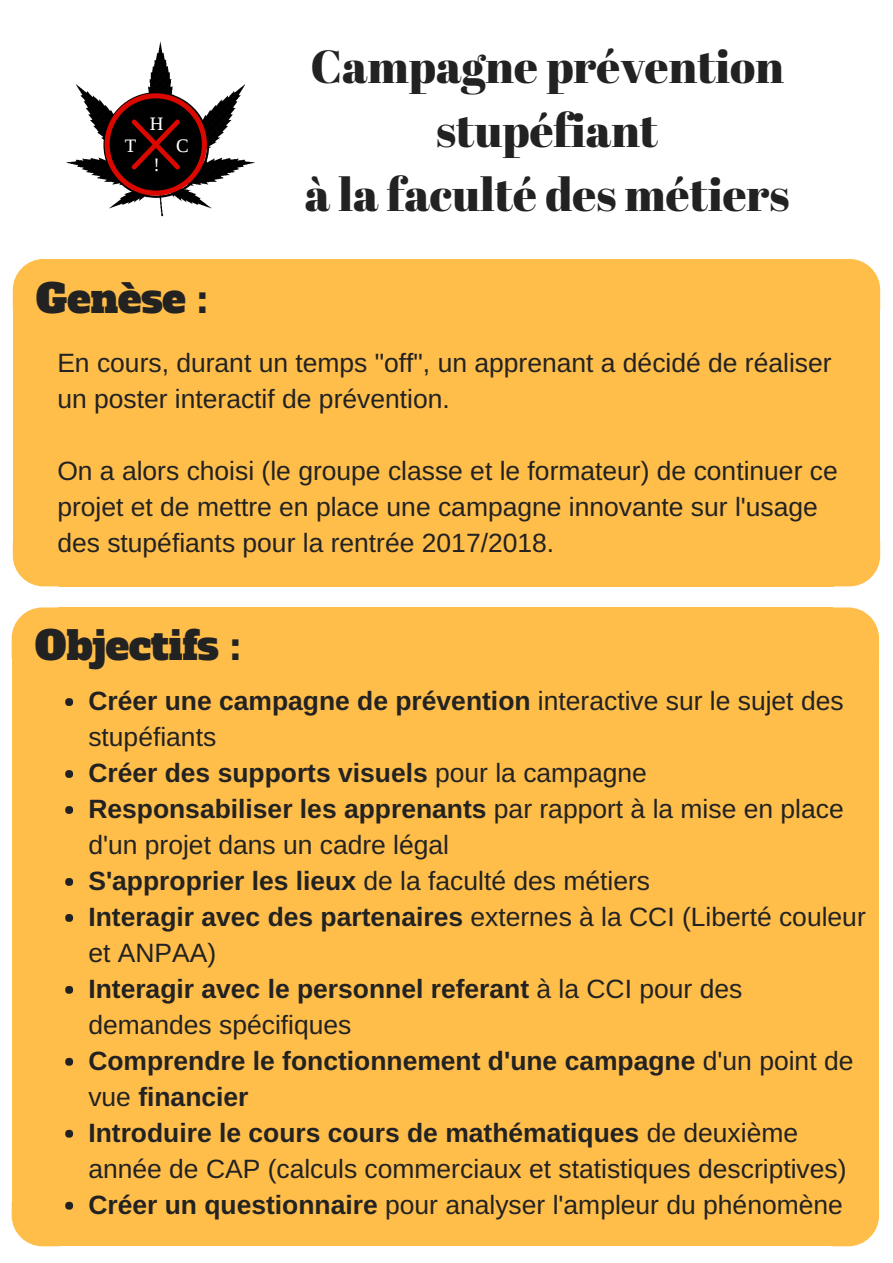
<style>
.page{position:relative;width:893px;height:1263px;background:#fff}
.page>*{position:absolute;margin:0;border:0;box-sizing:border-box;transform-origin:0 0}
.t1{font:46.35px/64.1px "Abril Fatface";color:#222;text-align:center}
.t2{font:39.6px "Alfa Slab One";color:#222}
.t3{font:26.4px/36px "Arimo";color:#222}
.t4{font:18.9px/40.5px "Liberation Serif";color:#fff}
.s1{font-weight:700}
</style>
<div class="page">
<svg style="left:832px;top:607px;width:47px;height:50px;background:#ffc35b"></svg>
<div style="left:831px;top:657px;width:48px;height:546px;background:#ffbd4a"></div>
<div style="left:58px;top:657px;width:774px;height:546px;background:#ffbd4a"></div>
<div style="left:58px;top:607px;width:774px;height:51px;background:#ffbd4a"></div>
<svg style="left:12px;top:607px;width:46px;height:50px;background:#ffc35b"></svg>
<div style="left:12px;top:657px;width:47px;height:546px;background:#ffbd4a"></div>
<div style="left:58px;top:1202px;width:774px;height:44px;background:#ffbd4a"></div>
<svg style="left:12px;top:1203px;width:46px;height:43px;background:#ffc35b"></svg>
<svg style="left:832px;top:1203px;width:47px;height:43px;background:#ffc35b"></svg>
<div style="left:65px;top:698px;width:8px;height:8px;background:#222;border-radius:50%"></div>
<div style="left:65px;top:770px;width:8px;height:8px;background:#222;border-radius:50%"></div>
<div style="left:65px;top:806px;width:8px;height:8px;background:#222;border-radius:50%"></div>
<div style="left:65px;top:878px;width:8px;height:8px;background:#222;border-radius:50%"></div>
<div style="left:65px;top:914px;width:8px;height:8px;background:#222;border-radius:50%"></div>
<div style="left:65px;top:986px;width:8px;height:8px;background:#222;border-radius:50%"></div>
<div style="left:65px;top:1058px;width:8px;height:8px;background:#222;border-radius:50%"></div>
<div style="left:65px;top:1130px;width:8px;height:8px;background:#222;border-radius:50%"></div>
<div style="left:65px;top:1202px;width:8px;height:7px;background:#222;border-radius:50%"></div>
<svg style="left:834px;top:259px;width:46px;height:49px;background:#ffc25a"></svg>
<div style="left:832px;top:308px;width:48px;height:235px;background:#ffbd4a"></div>
<div style="left:59px;top:308px;width:775px;height:235px;background:#ffbd4a"></div>
<div style="left:59px;top:259px;width:775px;height:51px;background:#ffbd4a"></div>
<svg style="left:13px;top:259px;width:46px;height:49px;background:#ffc25a"></svg>
<div style="left:13px;top:308px;width:48px;height:235px;background:#ffbd4a"></div>
<div style="left:59px;top:542px;width:775px;height:44px;background:#ffbd4a"></div>
<svg style="left:13px;top:543px;width:46px;height:43px;background:#ffc35b"></svg>
<svg style="left:834px;top:543px;width:46px;height:43px;background:#ffc35b"></svg>
<img style="left:66px;top:41px;width:189px;height:176px">
<svg style="left:103px;top:92px;width:106px;height:106px;background:#4f2625"></svg>
<p class="t4" style="left:125px;top:125px;width:13px">T</p>
<p class="t4" style="left:150px;top:104px;width:15px">H !</p>
<p class="t4" style="left:176px;top:125px;width:14px">C</p>
<h1 class="t1" style="left:304px;top:33px;width:486px">Campagne prévention stupéfiant<br>à la faculté des métiers</h1>
<h2 class="t2" style="left:36px;top:271px;width:173px">Genèse :</h2>
<p class="t3" style="left:57px;top:345px;width:775px">En cours, durant un temps "off", un apprenant a décidé de réaliser un poster interactif de prévention.</p>
<p class="t3" style="left:57px;top:453px;width:781px">On a alors choisi (le groupe classe et le formateur) de continuer ce projet et de mettre en place une campagne innovante sur l'usage des stupéfiants pour la rentrée 2017/2018.</p>
<h2 class="t2" style="left:35px;top:619px;width:207px">Objectifs :</h2>
<p class="t3" style="left:88px;top:683px;width:779px"><span class="s1">Créer une campagne de prévention</span> interactive sur le sujet des stupéfiants<br><span class="s1">Créer des supports visuels</span> pour la campagne<br><span class="s1">Responsabiliser les apprenants</span> par rapport à la mise en place d'un projet dans un cadre légal<br><span class="s1">S'approprier les lieux</span> de la faculté des métiers<br><span class="s1">Interagir avec des partenaires</span> externes à la CCI (Liberté couleur et ANPAA)<br><span class="s1">Interagir avec le personnel referant</span> à la CCI pour des demandes spécifiques<br><span class="s1">Comprendre le fonctionnement d'une campagne</span> d'un point de vue <span class="s1">financier<br>Introduire le cours cours de mathématiques</span> de deuxième année de CAP (calculs commerciaux et statistiques descriptives)<br><span class="s1">Créer un questionnaire</span> pour analyser l'ampleur du phénomène</p>
</div>
